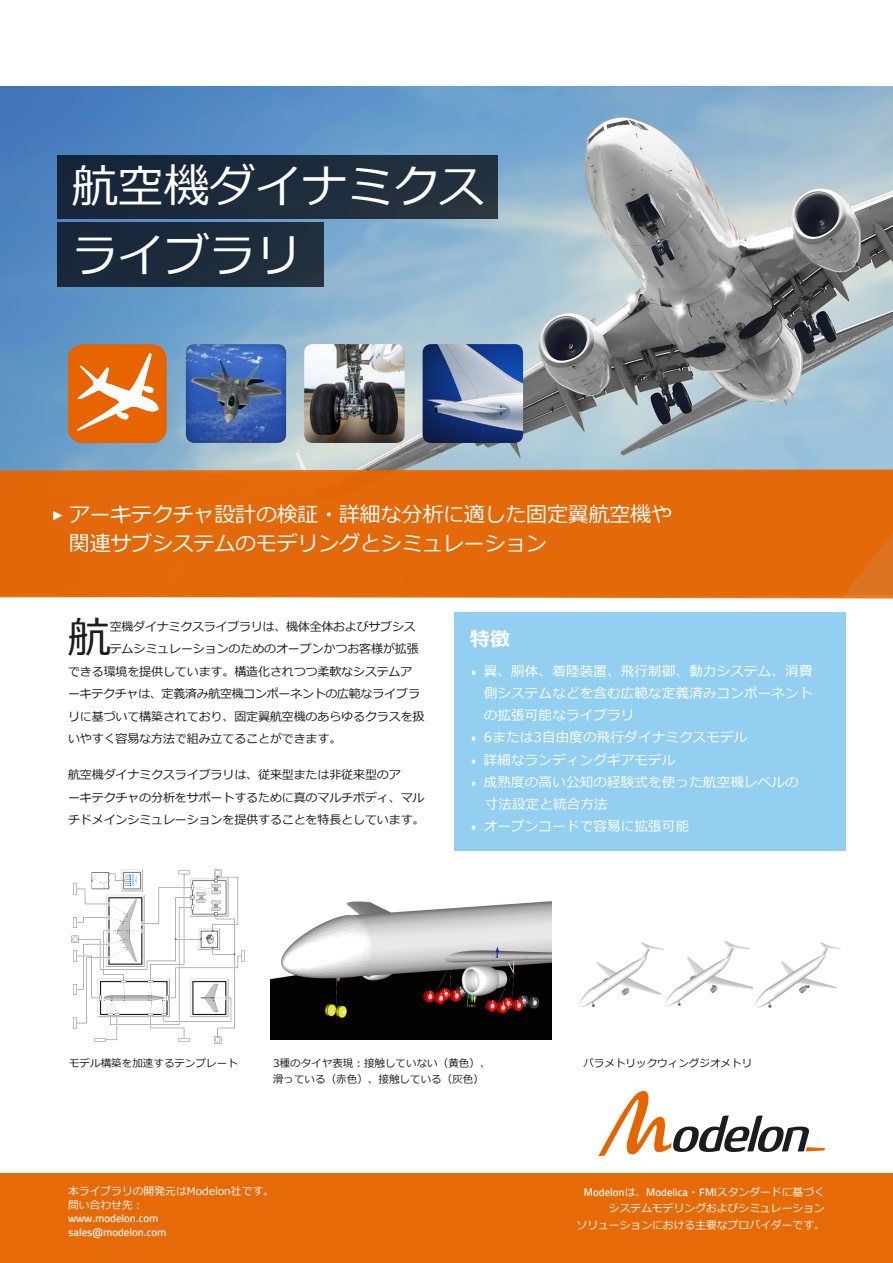
<style>
.page{position:relative;width:893px;height:1263px;background:#fff}
.page>*{position:absolute;margin:0;border:0;box-sizing:border-box;transform-origin:0 0}
.t1{font:45.9px/69.3px "Meiryo";color:#fff}
.t2{font:42.6px "Meiryo";color:#1b1c20}
.t3{font:21px/28.5px "Meiryo";letter-spacing:-.01em;color:#fff}
.t4{font:700 19.5px "Meiryo";color:#fff}
.t5{font:13.5px/22.2px "Meiryo";letter-spacing:.015em;color:#fff;text-align:justify}
.t6{font:12px/22.5px "Meiryo";letter-spacing:-.01em;color:#1b1c20}
.t7{font:10.8px/13.5px "Meiryo";color:#fff}
.t8{font:500 10.8px/13.5px "Modelon Titillium";color:#fff}
.t9{font:10.5px/16.2px "Meiryo";letter-spacing:.005em;color:#1b1c20}
.s1{font-family:"Modelon Titillium";font-weight:500}
.s2{font-family:"Meiryo";font-weight:400}
</style>
<div class="page">
<div style="left:454px;top:612px;width:391px;height:238px;background:#93cff1"></div>
<img style="left:0;top:87px;width:893px;height:382px">
<div style="left:0;top:469px;width:893px;height:129px;background:#e36909"></div>
<div style="left:57px;top:155px;width:440px;height:63px;background:#1c2c3c"></div>
<div style="left:57px;top:223px;width:266px;height:64px;background:#1b2b3c"></div>
<svg style="left:53px;top:511px;width:10px;height:9px"></svg>
<svg style="left:598px;top:1091px;width:227px;height:65px"></svg>
<div style="left:0;top:1173px;width:893px;height:90px;background:#e76a09"></div>
<img style="left:304px;top:344px;width:101px;height:99px">
<img style="left:423px;top:344px;width:100px;height:99px">
<div style="left:184px;top:341px;width:102px;height:102px;background:#1b1c20;opacity:.43"></div>
<div style="left:68px;top:345px;width:98px;height:98px;background:#e76400"></div>
<svg style="left:77px;top:353px;width:81px;height:78px"></svg>
<img style="left:579px;top:942px;width:85px;height:65px">
<img style="left:665px;top:941px;width:88px;height:65px">
<img style="left:755px;top:942px;width:86px;height:66px">
<img style="left:71px;top:869px;width:174px;height:175px">
<img style="left:270px;top:901px;width:282px;height:139px">
<h1 class="t1" style="left:72px;top:154px;width:414px">航空機ダイナミクスライブラリ</h1>
<h3 class="t3" style="left:69px;top:501px;width:605px">アーキテクチャ設計の検証・詳細な分析に適した固定翼航空機や関連サブシステムのモデリングとシミュレーション</h3>
<h2 class="t2" style="left:68px;top:608px;width:44px">航</h2>
<p class="t6" style="left:110px;top:616px;width:307px">空機ダイナミクスライブラリは、機体全体およびサブシス</p>
<p class="t6" style="left:110px;top:638px;width:310px">テムシミュレーションのためのオープンかつお客様が拡張</p>
<p class="t6" style="left:68px;top:661px;width:346px">できる環境を提供しています。構造化されつつ柔軟なシステムア</p>
<p class="t6" style="left:68px;top:683px;width:354px">ーキテクチャは、定義済み航空機コンポーネントの広範なライブラ</p>
<p class="t6" style="left:68px;top:706px;width:358px">リに基づいて構築されており、固定翼航空機のあらゆるクラスを扱</p>
<p class="t6" style="left:68px;top:728px;width:275px">いやすく容易な方法で組み立てることができます。</p>
<p class="t6" style="left:68px;top:764px;width:358px">航空機ダイナミクスライブラリは、従来型または非従来型のア<br>ーキテクチャの分析をサポートするために真のマルチボディ、マルチドメインシミュレーションを提供することを特長としています。</p>
<h3 class="t4" style="left:470px;top:626px;width:41px">特徴</h3>
<p class="t5" style="left:484px;top:661px;width:330px;text-indent:-14px"><span class="s1">•</span> 翼、胴体、着陸装置、飛行制御、動力システム、消費側システムなどを含む広範な定義済みコンポーネントの拡張可能なライブラリ</p>
<p class="t5" style="left:470px;top:727px;width:279px"><span class="s1">•</span> 6または3自由度の飛行ダイナミクスモデル</p>
<p class="t5" style="left:470px;top:749px;width:207px"><span class="s1">•</span> 詳細なランディングギアモデル</p>
<p class="t5" style="left:485px;top:771px;width:316px;text-indent:-14px"><span class="s1">•</span> 成熟度の高い公知の経験式を使った航空機レベルの寸法設定と統合方法</p>
<p class="t5" style="left:470px;top:816px;width:220px"><span class="s1">•</span> オープンコードで容易に拡張可能</p>
<p class="t9" style="left:69px;top:1055px;width:170px">モデル構築を加速するテンプレート</p>
<p class="t9" style="left:273px;top:1056px;width:219px">3種のタイヤ表現：接触していない（黄色）、滑っている（赤色）、接触している（灰色）</p>
<p class="t7" style="left:68px;top:1185px;width:208px">本ライブラリの開発元はModelon社です。問い合わせ先：</p>
<p class="t8" style="left:68px;top:1211px;width:100px">www.modelon.com sales@modelon.com</p>
<p class="t9" style="left:583px;top:1056px;width:170px">パラメトリックウィングジオメトリ</p>
<p class="t8" style="left:584px;top:1185px;width:243px">Modelon<span class="s2">は、</span>Modelica<span class="s2">・</span>FMI<span class="s2">スタンダードに基づく</span></p>
<p class="t7" style="left:576px;top:1200px;width:250px;line-height:16.5px;text-align:right">システムモデリングおよびシミュレーション<br>ソリューションにおける主要なプロバイダーです。</p>
</div>
